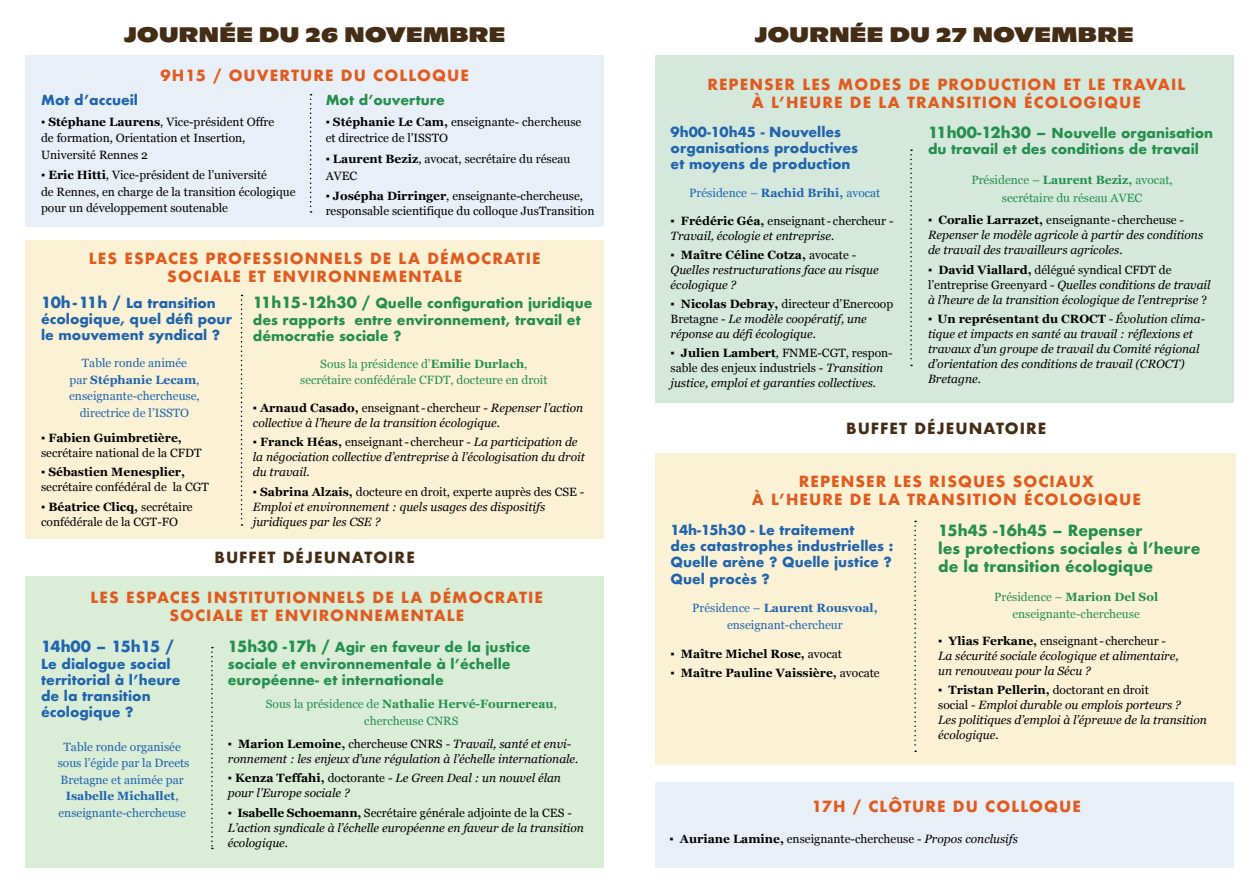
<style>
.page{position:relative;width:1259px;height:893px;background:#fff}
.page>*{position:absolute;margin:0;border:0;box-sizing:border-box;transform-origin:0 0}
.t1{font:900 21px "ABC Ginto Nord";letter-spacing:.02em;color:#452d15}
.t2{font:700 15px/18px "Futura";letter-spacing:.07em;color:#e05b1f;text-align:center}
.t3{font:700 15px/18px "Futura";color:#258f4d}
.t4{font:700 15px "Futura";letter-spacing:.07em;color:#452d15}
.t5{font:700 15px "Futura";color:#2164ae}
.t6{font:700 13.5px/16.2px "Futura";color:#2164ae}
.t7{font:700 13.5px/16.2px "Futura";color:#258f4d}
.t8{font:700 13.5px "Futura";color:#268f4d}
.t9{font:700 13.5px "Futura";color:#1f64af}
.t10{font:italic 12px/15px "Georgia";color:#000}
.t11{font:12px/16.5px "Georgia";color:#000}
.t12{font:12px/16.5px "Georgia";color:#2164ae;text-align:center}
.t13{font:12px/16.5px "Georgia";color:#258f4d;text-align:center}
.t14{font:700 12px "Georgia";color:#000}
.s1{font-weight:700}
.s2{font-size:15px}
.s3{font-weight:700;font-style:normal}
.s4{font-style:normal}
.s5{font-weight:400}
.s6{font-style:italic}
</style>
<div class="page">
<div style="left:26px;top:55px;width:578px;height:172px;background:#e9eff7"></div>
<div style="left:655px;top:782px;width:578px;height:85px;background:#e9eff7"></div>
<div style="left:26px;top:240px;width:578px;height:298px;background:#fbf2d5"></div>
<div style="left:655px;top:453px;width:580px;height:312px;background:#fbf2d5"></div>
<div style="left:26px;top:576px;width:578px;height:291px;background:#d9edd7"></div>
<div style="left:655px;top:55px;width:578px;height:348px;background:#d4e9dc"></div>
<svg style="left:241px;top:295px;width:1px;height:231px"></svg>
<svg style="left:310px;top:94px;width:1px;height:119px"></svg>
<svg style="left:211px;top:647px;width:2px;height:202px"></svg>
<svg style="left:910px;top:149px;width:2px;height:217px"></svg>
<svg style="left:914px;top:521px;width:2px;height:231px"></svg>
<h1 class="t1" style="left:124px;top:21px;width:383px">JOURNÉE DU 26 NOVEMBRE</h1>
<h1 class="t1" style="left:754px;top:21px;width:381px">JOURNÉE DU 27 NOVEMBRE</h1>
<p class="t2" style="left:161px;top:66px;width:310px">9H15 / OUVERTURE DU COLLOQUE</p>
<p class="t2" style="left:707px;top:76px;width:479px">REPENSER LES MODES DE PRODUCTION ET LE TRAVAIL<br>À L’HEURE DE LA TRANSITION ÉCOLOGIQUE</p>
<p class="t9" style="left:41px;top:90px;width:98px">Mot d’accueil</p>
<p class="t11" style="left:41px;top:113px;width:235px"><span class="s1">▪ Stéphane Laurens</span>, Vice-président Offre de formation, Orientation et Insertion,<br>Université Rennes 2</p>
<p class="t11" style="left:41px;top:166px;width:256px"><span class="s1">▪ Eric Hitti</span>, Vice-président de l’université<br>de Rennes, en charge de la transition écologique pour un développement soutenable</p>
<p class="t13" style="left:971px;top:170px;width:203px;line-height:18px">Présidence – <span class="s1">Laurent Beziz,</span> avocat, secrétaire du réseau AVEC</p>
<p class="t8" style="left:326px;top:90px;width:121px">Mot d’ouverture</p>
<p class="t11" style="left:326px;top:113px;width:257px"><span class="s1">▪ Stéphanie Le Cam,</span> enseignante- chercheuse et directrice de l’ISSTO</p>
<p class="t11" style="left:326px;top:150px;width:246px"><span class="s1">▪ Laurent Beziz</span>, avocat, secrétaire du réseau<br>AVEC</p>
<p class="t11" style="left:326px;top:188px;width:270px;line-height:15px"><span class="s1">▪ Josépha Dirringer</span>, enseignante-chercheuse, responsable scientifique du colloque JusTransition</p>
<p class="t6" style="left:670px;top:123px;width:189px">9h00-10h45 - Nouvelles organisations productives et moyens de production</p>
<p class="t7" style="left:928px;top:125px;width:287px"><span class="s2">11h00-12h30 –</span> Nouvelle organisation du travail et des conditions de travail</p>
<p class="t12" style="left:689px;top:184px;width:193px">Présidence – <span class="s1">Rachid Brihi,</span> avocat</p>
<p class="t10" style="left:928px;top:212px;width:277px"><span class="s3">▪ Coralie Larrazet,</span> <span class="s4">enseignante - chercheuse -<br></span>Repenser le modèle agricole à partir des conditions de travail des travailleurs agricoles.</p>
<p class="t10" style="left:928px;top:262px;width:284px"><span class="s3">▪ David Viallard,</span> <span class="s4">délégué syndical CFDT de l’entreprise Greenyard -</span> Quelles conditions de travail à l’heure de la transition écologique de l’entreprise <span class="s4">?</span></p>
<p class="t10" style="left:928px;top:311px;width:279px"><span class="s4">▪</span> <span class="s3">Un représentant du CROCT</span> <span class="s4">-</span> Évolution clima&shy;tique et impacts en santé au travail : réflexions et travaux d’un groupe de travail du Comité régional d’orientation des conditions de travail (CROCT)<br>Bretagne.</p>
<p class="t10" style="left:670px;top:212px;width:224px"><span class="s3">▪ Frédéric Géa,</span> <span class="s4">enseignant- chercheur -<br></span>Travail, écologie et entreprise.</p>
<p class="t10" style="left:670px;top:247px;width:210px"><span class="s3">▪ Maître Céline Cotza,</span> <span class="s4">avocate -<br></span>Quelles restructurations face au risque écologique ?</p>
<p class="t10" style="left:670px;top:296px;width:224px"><span class="s3">▪ Nicolas Debray,</span> <span class="s4">directeur d’Enercoop<br>Bretagne -</span> Le modèle coopératif, une réponse au défi écologique.</p>
<p class="t10" style="left:670px;top:345px;width:224px"><span class="s3">▪ Julien Lambert</span>, <span class="s4">FNME-CGT, respon&shy;sable des enjeux industriels -</span> Transition justice, emploi et garanties collectives.</p>
<p class="t2" style="left:89px;top:249px;width:453px">LES ESPACES PROFESSIONNELS DE LA DÉMOCRATIE<br>SOCIALE ET ENVIRONNEMENTALE</p>
<p class="t6" style="left:41px;top:295px;width:192px"><span class="s2">10h-11h /</span> La transition écologique, quel défi pour le mouvement syndical ?</p>
<p class="t7" style="left:253px;top:295px;width:341px"><span class="s2">11h15-12h30 /</span> Quelle configuration juridique des rapports entre environnement, travail et démocratie sociale ?</p>
<p class="t13" style="left:300px;top:355px;width:249px">Sous la présidence d’<span class="s1">Emilie Durlach</span>, secrétaire confédérale CFDT, docteure en droit</p>
<p class="t12" style="left:69px;top:354px;width:132px">Table ronde animée<br>par <span class="s1">Stéphanie Lecam</span>, enseignante-chercheuse, directrice de l’ISSTO</p>
<p class="t14" style="left:41px;top:429px;width:142px">▪ Fabien Guimbretière,</p>
<p class="t11" style="left:41px;top:444px;width:162px">secrétaire national de la CFDT</p>
<p class="t14" style="left:41px;top:463px;width:145px">▪ Sébastien Menesplier,</p>
<p class="t11" style="left:41px;top:478px;width:169px">secrétaire confédéral de la CGT</p>
<p class="t11" style="left:41px;top:498px;width:153px;line-height:15px"><span class="s1">▪ Béatrice Clicq,</span> secrétaire confédérale de la CGT-FO</p>
<p class="t10" style="left:253px;top:400px;width:332px"><span class="s3">▪ Arnaud Casado,</span> <span class="s4">enseignant- chercheur -</span> Repenser l’action collective à l’heure de la transition écologique.</p>
<p class="t10" style="left:253px;top:434px;width:333px"><span class="s3">▪ Franck Héas,</span> <span class="s4">enseignant- chercheur -</span> La participation de la négociation collective d’entreprise à l’écologisation du droit du travail.</p>
<p class="t10" style="left:253px;top:483px;width:333px"><span class="s3">▪ Sabrina Alzais,</span> <span class="s4">docteure en droit, experte auprès des CSE -<br></span>Emploi et environnement : quels usages des dispositifs juridiques par les CSE ?</p>
<p class="t4" style="left:846px;top:418px;width:202px">BUFFET DÉJEUNATOIRE</p>
<p class="t2" style="left:752px;top:472px;width:391px">REPENSER LES RISQUES SOCIAUX<br>À L’HEURE DE LA TRANSITION ÉCOLOGIQUE</p>
<p class="t6" style="left:670px;top:522px;width:224px">14h-15h30 - Le traitement<br>des catastrophes industrielles :<br>Quelle arène ? Quelle justice ?<br>Quel procès ?</p>
<p class="t3" style="left:938px;top:521px;width:264px">15h45 -16h45 – Repenser<br>les protections sociales à l’heure de la transition écologique</p>
<p class="t4" style="left:215px;top:547px;width:202px">BUFFET DÉJEUNATOIRE</p>
<p class="t2" style="left:91px;top:588px;width:454px">LES ESPACES INSTITUTIONNELS DE LA DÉMOCRATIE<br>SOCIALE ET ENVIRONNEMENTALE</p>
<p class="t13" style="left:994px;top:588px;width:165px">Présidence – <span class="s1">Marion Del Sol </span>enseignante-chercheuse</p>
<p class="t12" style="left:692px;top:599px;width:187px">Présidence – <span class="s1">Laurent Rousvoal, </span>enseignant-chercheur</p>
<p class="t5" style="left:41px;top:636px;width:134px">14h00 – 15h15 /</p>
<p class="t6" style="left:41px;top:655px;width:141px">Le dialogue social territorial à l’heure de la transition écologique ?</p>
<p class="t12" style="left:58px;top:738px;width:133px">Table ronde organisée sous l’égide par la Dreets<br>Bretagne et animée par<br><span class="s1">Isabelle Michallet</span>, enseignante-chercheuse</p>
<p class="t7" style="left:228px;top:639px;width:304px"><span class="s2">15h30 -17h /</span> Agir en faveur de la justice sociale et environnementale à l’échelle européenne- et internationale</p>
<p class="t13" style="left:266px;top:695px;width:292px">Sous la présidence de <span class="s1">Nathalie Hervé-Fournereau</span>, chercheuse CNRS</p>
<p class="t10" style="left:228px;top:736px;width:352px"><span class="s3">▪ Marion Lemoine,</span> <span class="s4">chercheuse CNRS</span> - Travail, santé et envi&shy;ronnement : les enjeux d’une régulation à l’échelle internationale.</p>
<p class="t10" style="left:228px;top:770px;width:335px"><span class="s3">▪ Kenza Teffahi,</span> <span class="s4">doctorante</span> - Le Green Deal : un nouvel élan pour l’Europe sociale ?</p>
<p class="t10" style="left:228px;top:804px;width:357px"><span class="s3">▪ Isabelle Schoemann,</span> <span class="s4">Secrétaire générale adjointe de la CES</span> -<br>L’action syndicale à l’échelle européenne en faveur de la transition écologique.</p>
<p class="t14" style="left:670px;top:644px;width:173px">▪ Maître Michel Rose, <span class="s5">avocat</span></p>
<p class="t14" style="left:670px;top:664px;width:211px">▪ Maître Pauline Vaissière, <span class="s5">avocate</span></p>
<p class="t10" style="left:938px;top:633px;width:242px"><span class="s3">▪ Ylias Ferkane,</span> <span class="s4">enseignant- chercheur -<br></span>La sécurité sociale écologique et alimentaire, un renouveau pour la Sécu ?</p>
<p class="t10" style="left:938px;top:682px;width:270px"><span class="s3">▪ Tristan Pellerin,</span> <span class="s4">doctorant en droit<br>social -</span> Emploi durable ou emplois porteurs ?<br>Les politiques d’emploi à l’épreuve de la transition écologique.</p>
<p class="t2" style="left:812px;top:797px;width:270px">17H / CLÔTURE DU COLLOQUE</p>
<p class="t11" style="left:669px;top:830px;width:350px"><span class="s1">▪ Auriane Lamine,</span> enseignante-chercheuse - <span class="s6">Propos conclusifs</span></p>
</div>
